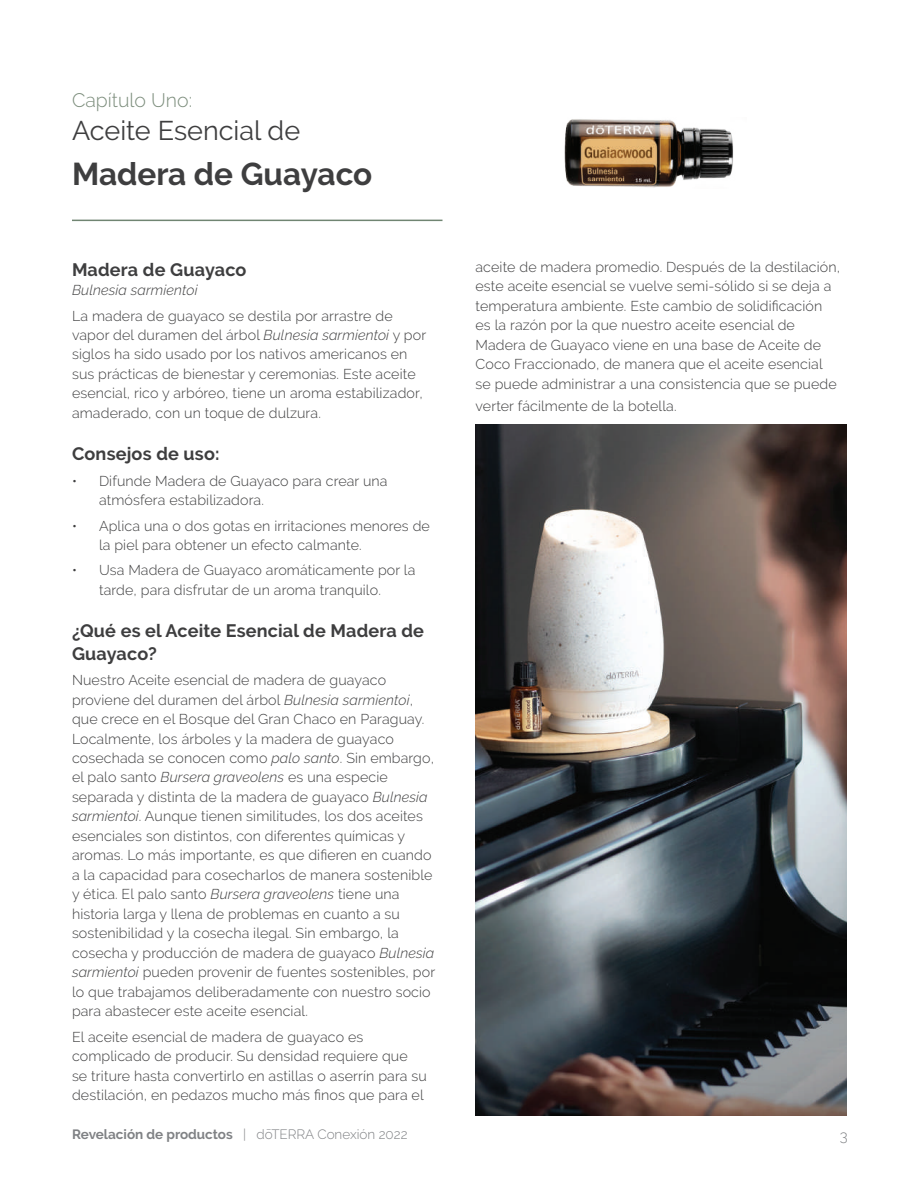
<style>
.page{position:relative;width:918px;height:1188px;background:#fff}
.page>*{position:absolute;margin:0;border:0;box-sizing:border-box;transform-origin:0 0}
.t1{font:700 31.5px "Raleway";color:#3e3e3f}
.t2{font:27px "Raleway";color:#3e3e3f}
.t3{font:300 19.5px "Raleway";color:#7c8d7c}
.t4{font:700 18px/22.5px "Raleway";letter-spacing:.01em;color:#3e3e3f}
.t5{font:300 15px "Raleway";color:#808285}
.t6{font:300 14.25px/19.5px "Raleway";letter-spacing:.01em;color:#3e3e3f}
.t7{font:italic 300 14.25px "Raleway";letter-spacing:.01em;color:#3e3e3f}
.t8{font:700 13.5px "Raleway";color:#808285}
.s1{font-style:italic}
.s2{font-weight:300}
</style>
<div class="page">
<hr style="left:72px;top:220px;width:370px;height:1px;background:#708572">
<img style="left:564px;top:119px;width:169px;height:69px">
<img style="left:476px;top:425px;width:370px;height:691px">
<h3 class="t3" style="left:72px;top:89px;width:122px">Capítulo Uno:</h3>
<h2 class="t2" style="left:72px;top:114px;width:230px">Aceite Esencial de</h2>
<h1 class="t1" style="left:72px;top:155px;width:302px">Madera de Guayaco</h1>
<p class="t4" style="left:72px;top:258px;width:176px">Madera de Guayaco</p>
<p class="t7" style="left:72px;top:282px;width:127px">Bulnesia sarmientoi</p>
<p class="t6" style="left:72px;top:306px;width:356px">La madera de guayaco se destila por arrastre de vapor del duramen del árbol <span class="s1">Bulnesia sarmientoi</span> y por siglos ha sido usado por los nativos americanos en sus prácticas de bienestar y ceremonias. Este aceite esencial, rico y arbóreo, tiene un aroma estabilizador, amaderado, con un toque de dulzura.</p>
<p class="t4" style="left:72px;top:443px;width:149px">Consejos de uso:</p>
<p class="t6" style="left:99px;top:471px;width:290px;text-indent:-27px">• Difunde Madera de Guayaco para crear una atmósfera estabilizadora.</p>
<p class="t6" style="left:99px;top:516px;width:332px;text-indent:-27px">• Aplica una o dos gotas en irritaciones menores de la piel para obtener un efecto calmante.</p>
<p class="t6" style="left:72px;top:561px;width:345px;text-align:center">• Usa Madera de Guayaco aromáticamente por la tarde, para disfrutar de un aroma tranquilo.</p>
<p class="t4" style="left:72px;top:620px;width:354px">¿Qué es el Aceite Esencial de Madera de<br>Guayaco?</p>
<p class="t6" style="left:72px;top:670px;width:365px">Nuestro Aceite esencial de madera de guayaco proviene del duramen del árbol <span class="s1">Bulnesia sarmientoi</span>, que crece en el Bosque del Gran Chaco en Paraguay.<br>Localmente, los árboles y la madera de guayaco cosechada se conocen como <span class="s1">palo santo</span>. Sin embargo, el palo santo <span class="s1">Bursera graveolens</span> es una especie separada y distinta de la madera de guayaco <span class="s1">Bulnesia sarmientoi</span>. Aunque tienen similitudes, los dos aceites esenciales son distintos, con diferentes químicas y aromas. Lo más importante, es que difieren en cuando a la capacidad para cosecharlos de manera sostenible y ética. El palo santo <span class="s1">Bursera graveolens</span> tiene una historia larga y llena de problemas en cuanto a su sostenibilidad y la cosecha ilegal. Sin embargo, la cosecha y producción de madera de guayaco <span class="s1">Bulnesia sarmientoi</span> pueden provenir de fuentes sostenibles, por lo que trabajamos deliberadamente con nuestro socio para abastecer este aceite esencial.</p>
<p class="t6" style="left:72px;top:1027px;width:356px">El aceite esencial de madera de guayaco es complicado de producir. Su densidad requiere que<br>se triture hasta convertirlo en astillas o aserrín para su destilación, en pedazos mucho más finos que para el</p>
<p class="t6" style="left:476px;top:257px;width:366px">aceite de madera promedio. Después de la destilación, este aceite esencial se vuelve semi-sólido si se deja a temperatura ambiente. Este cambio de solidificación es la razón por la que nuestro aceite esencial de Madera de Guayaco viene en una base de Aceite de Coco Fraccionado, de manera que el aceite esencial se puede administrar a una consistencia que se puede</p>
<p class="t6" style="left:476px;top:397px;width:203px">verter fácilmente de la botella.</p>
<p class="t8" style="left:72px;top:1127px;width:337px">Revelación de productos <span class="s2">| dōTERRA Conexión 2022</span></p>
<p class="t5" style="left:840px;top:1127px;width:9px">3</p>
</div>
